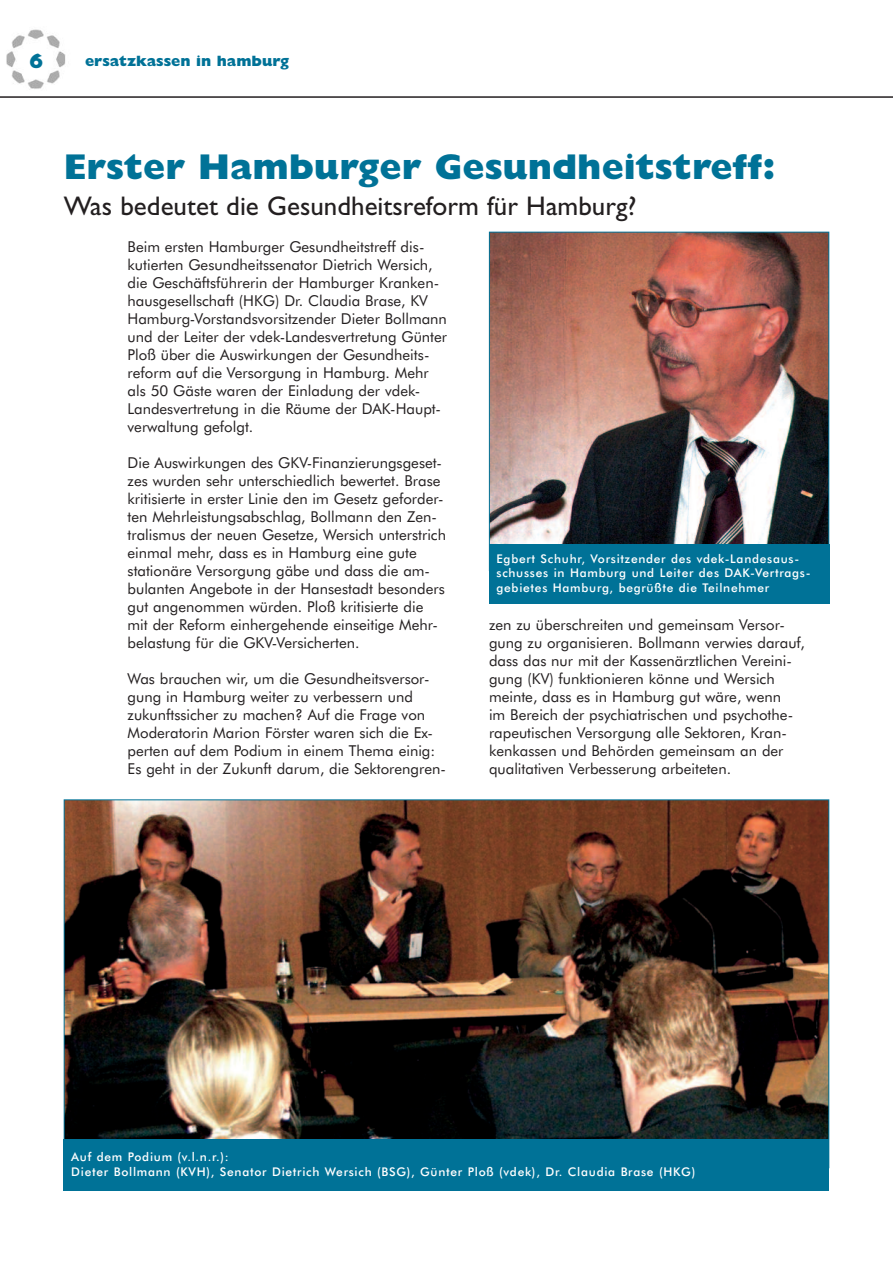
<style>
.page{position:relative;width:893px;height:1263px;background:#fff}
.page>*{position:absolute;margin:0;border:0;box-sizing:border-box;transform-origin:0 0}
.t1{font:800 36px "Gill Sans";color:#007297}
.t2{font:27px "Gill Sans";color:#231f20}
.t3{font:800 21px "Gill Sans";color:#007297}
.t4{font:15px/18px "Futura BT";color:#231f20}
.t5{font:800 15px "Gill Sans";color:#007297}
.t6{font:500 12px/14.4px "Futura BT";letter-spacing:.06em;color:#fff}
</style>
<div class="page">
<img style="left:6px;top:29px;width:60px;height:60px">
<hr style="left:0;top:96px;width:893px;height:2px;background:#231f20">
<img style="left:66px;top:801px;width:761px;height:339px">
<div style="left:64px;top:1140px;width:765px;height:51px;background:#007297"></div>
<img style="left:491px;top:234px;width:336px;height:310px">
<div style="left:489px;top:544px;width:340px;height:60px;background:#007297"></div>
<h3 class="t3" style="left:29px;top:53px;width:16px">6</h3>
<p class="t5" style="left:85px;top:56px;width:206px">ersatzkassen in hamburg</p>
<h1 class="t1" style="left:64px;top:153px;width:713px">Erster Hamburger Gesundheitstreff:</h1>
<h2 class="t2" style="left:64px;top:195px;width:574px">Was bedeutet die Gesundheitsreform für Hamburg?</h2>
<p class="t4" style="left:128px;top:239px;width:321px">Beim ersten Hamburger Gesundheitstreff dis&shy;kutierten Gesundheitssenator Dietrich Wersich, die Geschäftsführerin der Hamburger Kranken&shy;hausgesellschaft (HKG) Dr. Claudia Brase, KV Hamburg-Vorstandsvorsitzender Dieter Bollmann und der Leiter der vdek-Landesvertretung Günter Ploß über die Auswirkungen der Gesundheits&shy;reform auf die Versorgung in Hamburg. Mehr als 50 Gäste waren der Einladung der vdek-Landesvertretung in die Räume der DAK-Haupt&shy;verwaltung gefolgt.</p>
<p class="t4" style="left:128px;top:455px;width:320px">Die Auswirkungen des GKV-Finanzierungsgeset&shy;zes wurden sehr unterschiedlich bewertet. Brase kritisierte in erster Linie den im Gesetz geforder&shy;ten Mehrleistungsabschlag, Bollmann den Zen&shy;tralismus der neuen Gesetze, Wersich unterstrich einmal mehr, dass es in Hamburg eine gute stationäre Versorgung gäbe und dass die am&shy;bulanten Angebote in der Hansestadt besonders gut angenommen würden. Ploß kritisierte die mit der Reform einhergehende einseitige Mehr&shy;belastung für die GKV-Versicherten.</p>
<p class="t4" style="left:128px;top:671px;width:320px">Was brauchen wir, um die Gesundheitsversor&shy;gung in Hamburg weiter zu verbessern und zukunftssicher zu machen? Auf die Frage von Moderatorin Marion Förster waren sich die Ex&shy;perten auf dem Podium in einem Thema einig:<br>Es geht in der Zukunft darum, die Sektorengren-</p>
<p class="t6" style="left:496px;top:552px;width:316px">Egbert Schuhr, Vorsitzender des vdek-Landesaus&shy;schusses in Hamburg und Leiter des DAK-Vertrags&shy;gebietes Hamburg, begrüßte die Teilnehmer</p>
<p class="t4" style="left:489px;top:617px;width:317px">zen zu überschreiten und gemeinsam Versor&shy;gung zu organisieren. Bollmann verwies darauf, dass das nur mit der Kassenärztlichen Vereini&shy;gung (KV) funktionieren könne und Wersich meinte, dass es in Hamburg gut wäre, wenn<br>im Bereich der psychiatrischen und psychothe&shy;rapeutischen Versorgung alle Sektoren, Kran&shy;kenkassen und Behörden gemeinsam an der qualitativen Verbesserung arbeiteten.</p>
<p class="t6" style="left:71px;top:1151px;width:625px">Auf dem Podium (v.l.n.r.):<br>Dieter Bollmann (KVH), Senator Dietrich Wersich (BSG), Günter Ploß (vdek), Dr. Claudia Brase (HKG)</p>
</div>
